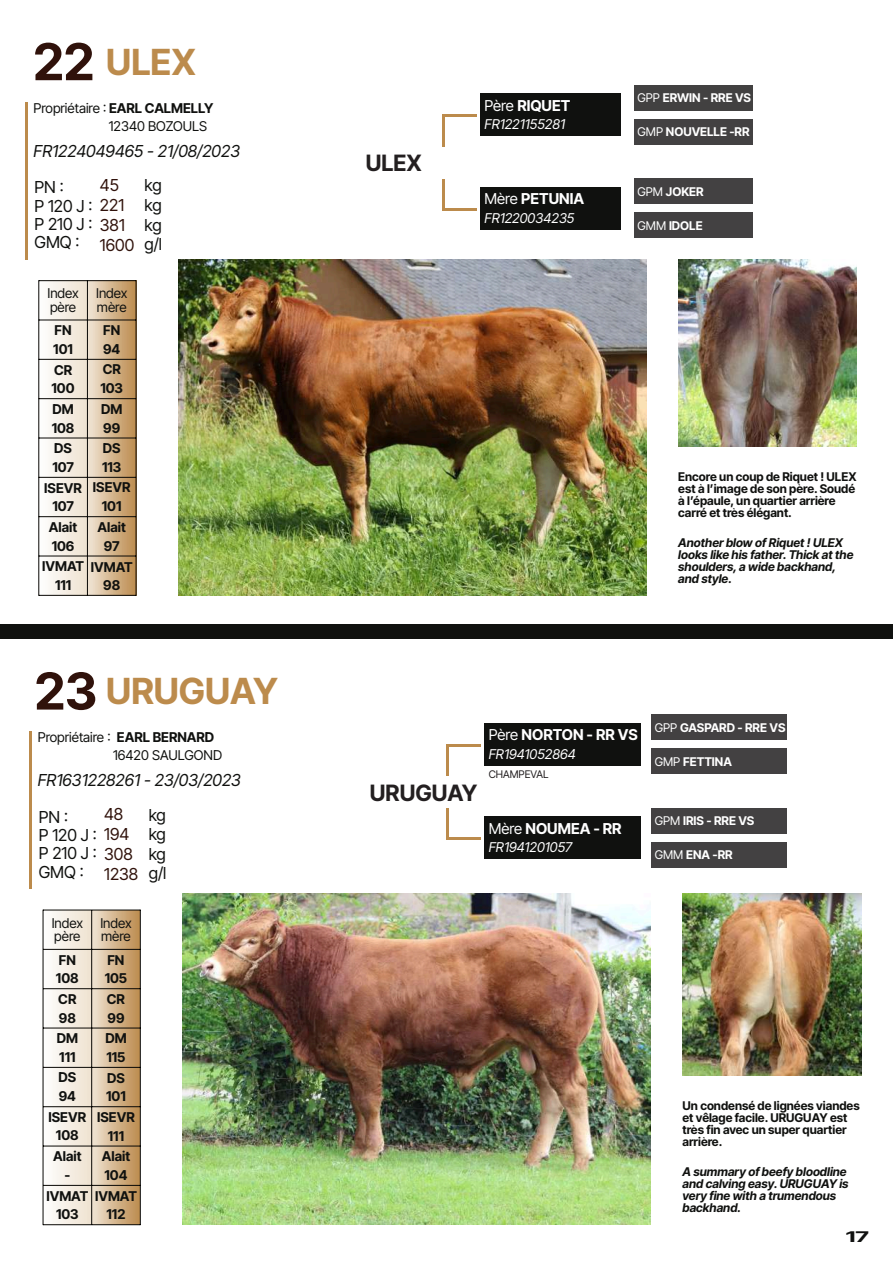
<style>
.page{position:relative;width:893px;height:1263px;background:#fff}
.page>*{position:absolute;margin:0;border:0;box-sizing:border-box;transform-origin:0 0}
.t1{font:700 51px "Inter Tight";color:#30120b}
.t2{font:700 36px "Inter Tight";color:#bc8b4c}
.t3{font:700 22.5px "Inter Tight";color:#231f20}
.t4{font:16.5px/18.5px "Inter Tight";color:#10110f}
.t5{font:italic 16.5px "Inter Tight";color:#10110f}
.t6{font:16.5px "Inter Tight";color:#30120b}
.t7{font:700 15px "Inter Tight";color:#fff}
.t8{font:700 14.7px "Inter Tight";color:#101110;scale:1.65 1}
.t9{font:700 13.5px/18.6px "Inter Tight";color:#10110f}
.t10{font:13.5px/13.5px "Inter Tight";color:#10110f}
.t11{font:italic 13.5px "Inter Tight";color:#fff}
.t12{font:italic 13.5px "Inter Tight";color:#fefefe}
.t13{font:700 12px/12px "Inter Tight";color:#10110f}
.t14{font:italic 700 12px/12px "Inter Tight";color:#10110f}
.t15{font:700 12px "Inter Tight";color:#fff}
.t16{font:10.5px "Inter Tight";color:#231f20}
.s1{font-weight:700}
.s2{color:#30120b}
.s3{font-weight:400}
</style>
<div class="page">
<svg style="left:44px;top:911px;width:96px;height:313px"></svg>
<svg style="left:39px;top:281px;width:97px;height:314px"></svg>
<div style="left:480px;top:94px;width:141px;height:42px;background:#10110f"></div>
<div style="left:634px;top:119px;width:118px;height:26px;background:#434142"></div>
<div style="left:634px;top:85px;width:118px;height:26px;background:#424141"></div>
<div style="left:634px;top:213px;width:118px;height:25px;background:#434142"></div>
<div style="left:634px;top:179px;width:118px;height:25px;background:#434142"></div>
<img style="left:179px;top:259px;width:467px;height:336px">
<hr style="left:38px;top:280px;width:1px;height:316px;background:#080704">
<hr style="left:136px;top:280px;width:1px;height:316px;background:#080704">
<hr style="left:87px;top:281px;width:1px;height:314px;background:#080704">
<hr style="left:39px;top:280px;width:97px;height:1px;background:#080704">
<hr style="left:39px;top:320px;width:97px;height:1px;background:#080704">
<hr style="left:39px;top:359px;width:97px;height:1px;background:#080704">
<hr style="left:39px;top:398px;width:97px;height:1px;background:#080704">
<hr style="left:39px;top:438px;width:97px;height:1px;background:#080704">
<hr style="left:39px;top:477px;width:97px;height:1px;background:#080704">
<hr style="left:39px;top:516px;width:97px;height:1px;background:#080704">
<hr style="left:39px;top:556px;width:97px;height:1px;background:#080704">
<hr style="left:39px;top:595px;width:97px;height:1px;background:#080704">
<img style="left:678px;top:259px;width:179px;height:187px">
<div style="left:480px;top:187px;width:141px;height:43px;background:#10110f"></div>
<hr style="left:442px;top:115px;width:34px;height:2px;background:#bc8b4c">
<hr style="left:442px;top:208px;width:34px;height:2px;background:#bc8b4c">
<hr style="left:442px;top:115px;width:2px;height:32px;background:#bc8b4c">
<hr style="left:442px;top:179px;width:2px;height:31px;background:#bc8b4c">
<div style="left:0;top:624px;width:893px;height:15px;background:#10110f"></div>
<hr style="left:26px;top:102px;width:2px;height:158px;background:#bc8b4c">
<div style="left:485px;top:723px;width:156px;height:42px;background:#10110f"></div>
<div style="left:651px;top:748px;width:136px;height:26px;background:#434142"></div>
<div style="left:651px;top:714px;width:136px;height:26px;background:#434142"></div>
<div style="left:651px;top:842px;width:136px;height:25px;background:#434142"></div>
<div style="left:651px;top:808px;width:136px;height:25px;background:#434142"></div>
<hr style="left:43px;top:910px;width:1px;height:315px;background:#080704">
<hr style="left:140px;top:910px;width:1px;height:315px;background:#080704">
<hr style="left:91px;top:910px;width:1px;height:315px;background:#080704">
<hr style="left:43px;top:910px;width:97px;height:1px;background:#080704">
<hr style="left:43px;top:949px;width:97px;height:1px;background:#080704">
<hr style="left:43px;top:988px;width:97px;height:1px;background:#080704">
<hr style="left:43px;top:1028px;width:97px;height:1px;background:#080704">
<hr style="left:43px;top:1067px;width:97px;height:1px;background:#080704">
<hr style="left:43px;top:1106px;width:97px;height:1px;background:#080704">
<hr style="left:43px;top:1146px;width:97px;height:1px;background:#080704">
<hr style="left:43px;top:1185px;width:97px;height:1px;background:#080704">
<hr style="left:43px;top:1224px;width:97px;height:1px;background:#080704">
<img style="left:183px;top:893px;width:468px;height:332px">
<img style="left:682px;top:893px;width:179px;height:183px">
<div style="left:485px;top:816px;width:156px;height:43px;background:#10110f"></div>
<hr style="left:446px;top:744px;width:34px;height:2px;background:#bc8b4c">
<hr style="left:446px;top:838px;width:34px;height:2px;background:#bc8b4c">
<hr style="left:446px;top:744px;width:3px;height:32px;background:#bc8b4c">
<hr style="left:446px;top:808px;width:3px;height:32px;background:#bc8b4c">
<hr style="left:30px;top:731px;width:2px;height:158px;background:#bc8b4c">
<h1 class="t1" style="left:33px;top:31px;width:62px">22</h1>
<h2 class="t2" style="left:106px;top:40px;width:91px">ULEX</h2>
<p class="t10" style="left:109px;top:99px;width:106px;line-height:18.1px;text-indent:-75px">Propriétaire : <span class="s1">EARL CALMELLY<br></span>12340 BOZOULS</p>
<h3 class="t5" style="left:33px;top:141px;width:208px">FR1224049465 - 21/08/2023</h3>
<h3 class="t6" style="left:100px;top:175px;width:20px">45</h3>
<h3 class="t4" style="left:35px;top:178px;width:92px">PN :<br>P 120 J : <span class="s2">221<br></span>P 210 J : <span class="s2">381<br></span>GMQ :</h3>
<h3 class="t6" style="left:100px;top:235px;width:36px">1600</h3>
<h3 class="t4" style="left:145px;top:176px;width:19px;line-height:19.5px;text-align:justify">kg kg kg g/l</h3>
<p class="t10" style="left:47px;top:287px;width:33px">Index père</p>
<p class="t10" style="left:96px;top:287px;width:33px">Index mère</p>
<p class="t9" style="left:53px;top:321px;width:21px">FN<br>101</p>
<p class="t9" style="left:103px;top:321px;width:19px">FN<br>94</p>
<p class="t9" style="left:52px;top:360px;width:25px">CR<br>100</p>
<p class="t9" style="left:100px;top:360px;width:24px">CR<br>103</p>
<p class="t9" style="left:52px;top:400px;width:24px">DM<br>108</p>
<p class="t9" style="left:101px;top:399px;width:23px;line-height:19px">DM<br>99</p>
<p class="t9" style="left:52px;top:439px;width:23px;line-height:19px">DS<br>107</p>
<p class="t9" style="left:102px;top:439px;width:21px">DS<br>113</p>
<p class="t9" style="left:44px;top:479px;width:39px;text-align:center">ISEVR<br>107</p>
<p class="t9" style="left:93px;top:478px;width:39px;line-height:19.2px;text-align:center">ISEVR<br>101</p>
<p class="t9" style="left:49px;top:518px;width:30px">Alait<br>106</p>
<p class="t9" style="left:98px;top:518px;width:30px;text-align:center">Alait<br>97</p>
<p class="t9" style="left:42px;top:557px;width:43px;text-align:center">IVMAT<br>111</p>
<p class="t9" style="left:91px;top:557px;width:43px;line-height:18.1px;text-align:center">IVMAT<br>98</p>
<h1 class="t1" style="left:35px;top:660px;width:64px">23</h1>
<h2 class="t2" style="left:106px;top:669px;width:173px">URUGUAY</h2>
<p class="t10" style="left:113px;top:728px;width:111px;line-height:18.1px;text-indent:-75px">Propriétaire : <span class="s1">EARL BERNARD<br></span>16420 SAULGOND</p>
<h3 class="t5" style="left:38px;top:770px;width:205px">FR1631228261 - 23/03/2023</h3>
<h3 class="t6" style="left:104px;top:804px;width:21px">48</h3>
<h3 class="t4" style="left:39px;top:807px;width:95px">PN :<br>P 120 J : <span class="s2">194<br></span>P 210 J : <span class="s2">308<br></span>GMQ :</h3>
<h3 class="t6" style="left:104px;top:864px;width:36px">1238</h3>
<h3 class="t4" style="left:149px;top:805px;width:19px;line-height:19.5px;text-align:justify">kg kg kg g/l</h3>
<p class="t10" style="left:52px;top:916px;width:33px">Index père</p>
<p class="t10" style="left:100px;top:916px;width:33px">Index mère</p>
<p class="t9" style="left:56px;top:950px;width:24px">FN<br>108</p>
<p class="t9" style="left:105px;top:950px;width:24px">FN<br>105</p>
<p class="t9" style="left:58px;top:990px;width:20px">CR<br>98</p>
<p class="t9" style="left:107px;top:989px;width:20px">CR<br>99</p>
<p class="t9" style="left:57px;top:1029px;width:23px">DM<br>111</p>
<p class="t9" style="left:105px;top:1029px;width:23px;line-height:19px">DM<br>115</p>
<p class="t9" style="left:58px;top:1068px;width:19px;line-height:19px">DS<br>94</p>
<p class="t9" style="left:106px;top:1068px;width:21px">DS<br>101</p>
<p class="t9" style="left:49px;top:1108px;width:39px;text-align:center">ISEVR<br>108</p>
<p class="t9" style="left:97px;top:1107px;width:39px;line-height:19.2px;text-align:center">ISEVR<br>111</p>
<p class="t9" style="left:53px;top:1147px;width:30px;text-align:center">Alait -</p>
<p class="t9" style="left:102px;top:1147px;width:30px">Alait<br>104</p>
<p class="t9" style="left:46px;top:1186px;width:43px;text-align:center">IVMAT<br>103</p>
<p class="t9" style="left:95px;top:1187px;width:43px;line-height:18.1px;text-align:center">IVMAT<br>112</p>
<h3 class="t3" style="left:366px;top:150px;width:58px">ULEX</h3>
<p class="t7" style="left:484px;top:96px;width:87px"><span class="s3">Père</span> RIQUET</p>
<p class="t12" style="left:484px;top:116px;width:82px">FR1221155281</p>
<p class="t7" style="left:484px;top:190px;width:101px"><span class="s3">Mère</span> PETUNIA</p>
<p class="t11" style="left:484px;top:210px;width:91px">FR1220034235</p>
<p class="t15" style="left:637px;top:91px;width:115px"><span class="s3">GPP</span> ERWIN - RRE VS</p>
<p class="t15" style="left:637px;top:125px;width:114px"><span class="s3">GMP</span> NOUVELLE -RR</p>
<p class="t15" style="left:637px;top:184px;width:68px"><span class="s3">GPM</span> JOKER</p>
<p class="t15" style="left:637px;top:218px;width:67px"><span class="s3">GMM</span> IDOLE</p>
<p class="t13" style="left:678px;top:470px;width:180px">Encore un coup de Riquet ! ULEX est à lʼimage de son père. Soudé à lʼépaule, un quartier arrière carré et très élégant.</p>
<p class="t14" style="left:678px;top:536px;width:177px">Another blow of Riquet ! ULEX looks like his father. Thick at the shoulders, a wide backhand, and style.</p>
<p class="t7" style="left:489px;top:725px;width:151px"><span class="s3">Père</span> NORTON - RR VS</p>
<p class="t11" style="left:489px;top:745px;width:89px">FR1941052864</p>
<p class="t16" style="left:489px;top:768px;width:61px">CHAMPEVAL</p>
<p class="t15" style="left:655px;top:720px;width:132px"><span class="s3">GPP</span> GASPARD - RRE VS</p>
<p class="t15" style="left:655px;top:754px;width:79px"><span class="s3">GMP</span> FETTINA</p>
<h3 class="t3" style="left:370px;top:779px;width:109px">URUGUAY</h3>
<p class="t7" style="left:489px;top:819px;width:134px"><span class="s3">Mère</span> NOUMEA - RR</p>
<p class="t11" style="left:489px;top:839px;width:85px">FR1941201057</p>
<p class="t15" style="left:655px;top:813px;width:101px"><span class="s3">GPM</span> IRIS - RRE VS</p>
<p class="t15" style="left:655px;top:847px;width:80px"><span class="s3">GMM</span> ENA -RR</p>
<p class="t13" style="left:682px;top:1100px;width:179px">Un condensé de lignées viandes et vêlage facile. URUGUAY est très fin avec un super quartier arrière.</p>
<p class="t14" style="left:682px;top:1166px;width:168px">A summary of beefy bloodline and calving easy. URUGUAY is very fine with a trumendous backhand.</p>
<p class="t8" style="left:846px;top:1227px;width:15px">17</p>
</div>
